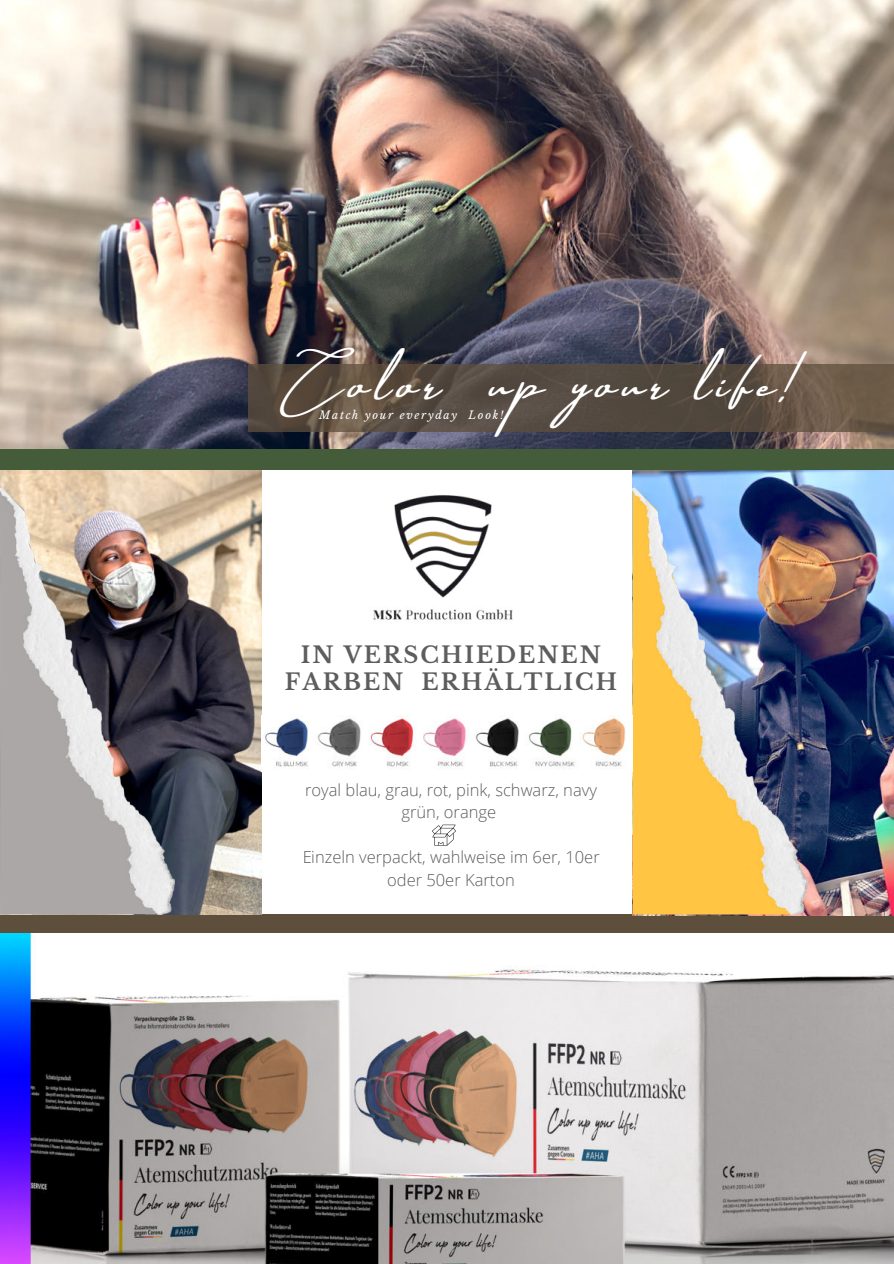
<style>
.page{position:relative;width:894px;height:1264px;background:#fff}
.page>*{position:absolute;margin:0;border:0;box-sizing:border-box;transform-origin:0 0}
.t1{font:39.15px "Amsterdam Three Slant";letter-spacing:.16em;color:#fff}
.t2{font:700 22.5px/27px "Libre Baskerville";letter-spacing:.09em;color:#5d5d5e;text-align:center}
.t3{font:300 16.5px/22.5px "Open Sans";color:#000;text-align:center}
.t4{font:italic 10.95px "Libre Baskerville";letter-spacing:.16em;color:#fff}
</style>
<div class="page">
<img style="left:0;top:0;width:893px;height:449px">
<div style="left:0;top:914px;width:893px;height:20px;background:#5e4f3c"></div>
<svg style="left:248px;top:363px;width:645px;height:68px;background:#5b4e42"></svg>
<img style="left:1px;top:933px;width:892px;height:330px">
<img style="left:303px;top:431px;width:279px;height:191px">
<img style="left:0;top:469px;width:261px;height:445px">
<img style="left:0;top:487px;width:174px;height:427px">
<img style="left:632px;top:469px;width:261px;height:446px">
<img style="left:632px;top:487px;width:174px;height:427px">
<div style="left:0;top:449px;width:893px;height:20px;background:#445c3a"></div>
<img style="left:265px;top:715px;width:361px;height:54px">
<svg style="left:432px;top:824px;width:23px;height:21px"></svg>
<h1 class="t1" style="left:286px;top:363px;width:151px">Color</h1>
<h1 class="t1" style="left:485px;top:363px;width:323px">upyour life!</h1>
<p class="t4" style="left:319px;top:408px;width:186px">Match your everyday Look!</p>
<h2 class="t2" style="left:285px;top:641px;width:333px">IN VERSCHIEDENEN<br>FARBEN ERHÄLTLICH</h2>
<p class="t3" style="left:305px;top:778px;width:293px">royal blau, grau, rot, pink, schwarz, navy grün, orange</p>
<p class="t3" style="left:302px;top:845px;width:299px">Einzeln verpackt, wahlweise im 6er, 10er oder 50er Karton</p>
</div>
